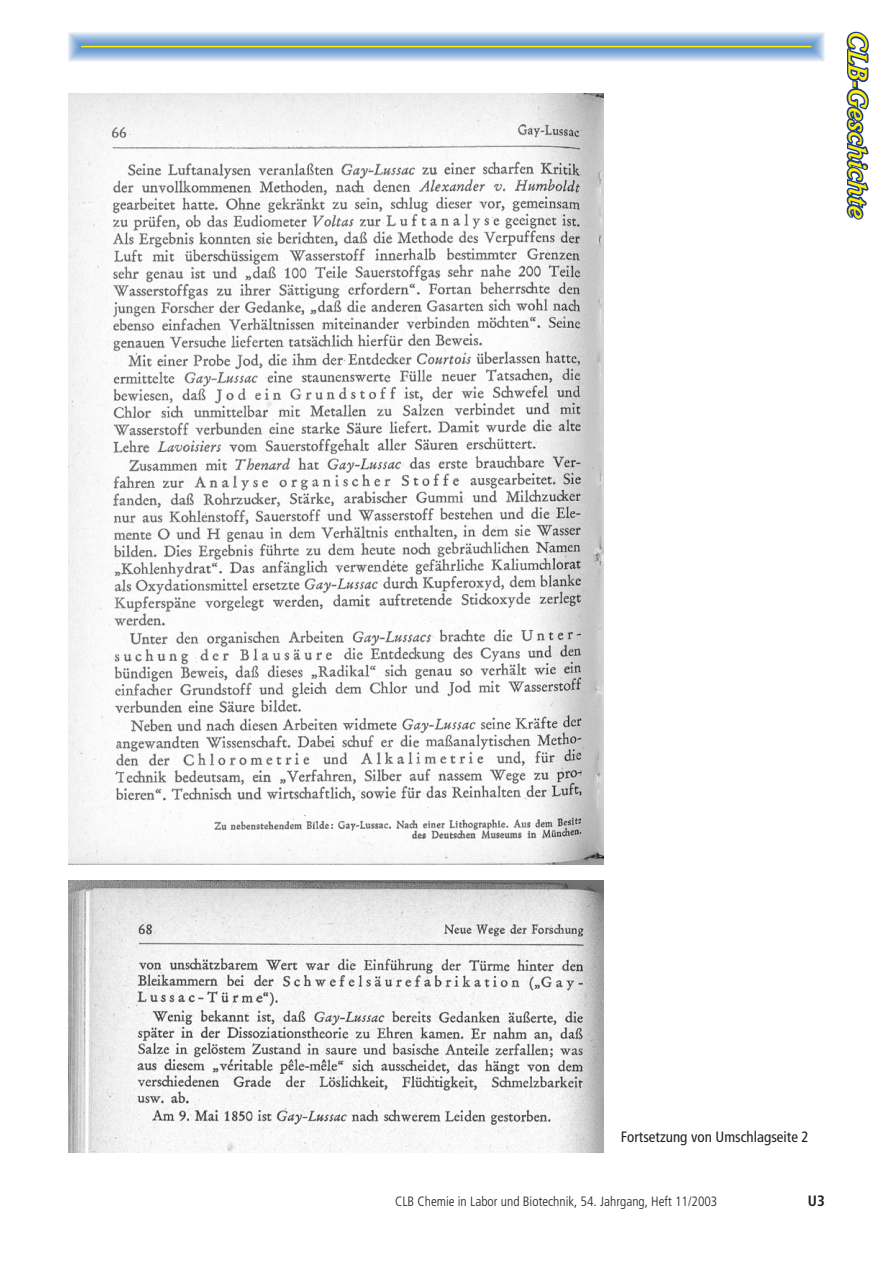
<style>
.page{position:relative;width:893px;height:1263px;background:#fff}
.page>*{position:absolute;margin:0;border:0;box-sizing:border-box;transform-origin:0 0}
.t1{font:italic 700 27px "Weidemann IT Cby BT";letter-spacing:-.005em;color:#fff101}
.t2{font:condensed 15px "Frutiger";color:#231f20}
.t3{font:700 condensed 15px "Frutiger";color:#231f20}
.t4{font:300 condensed 13.5px "Frutiger";color:#231f20}
</style>
<div class="page">
<svg style="left:68px;top:32px;width:709px;height:29px;background:#9abad9"></svg>
<hr style="left:81px;top:46px;width:730px;height:1px;background:#fff101">
<svg style="left:777px;top:31px;width:92px;height:189px"></svg>
<img style="left:68px;top:94px;width:536px;height:770px">
<img style="left:68px;top:880px;width:536px;height:272px">
<h1 class="t1" style="left:874px;top:32px;width:188px;rotate:90deg">CLB-Geschichte</h1>
<p class="t2" style="left:621px;top:1128px;width:189px">Fortsetzung von Umschlagseite 2</p>
<p class="t4" style="left:395px;top:1194px;width:324px">CLB Chemie in Labor und Biotechnik, 54. Jahrgang, Heft 11/2003</p>
<p class="t3" style="left:808px;top:1192px;width:18px">U3</p>
</div>
